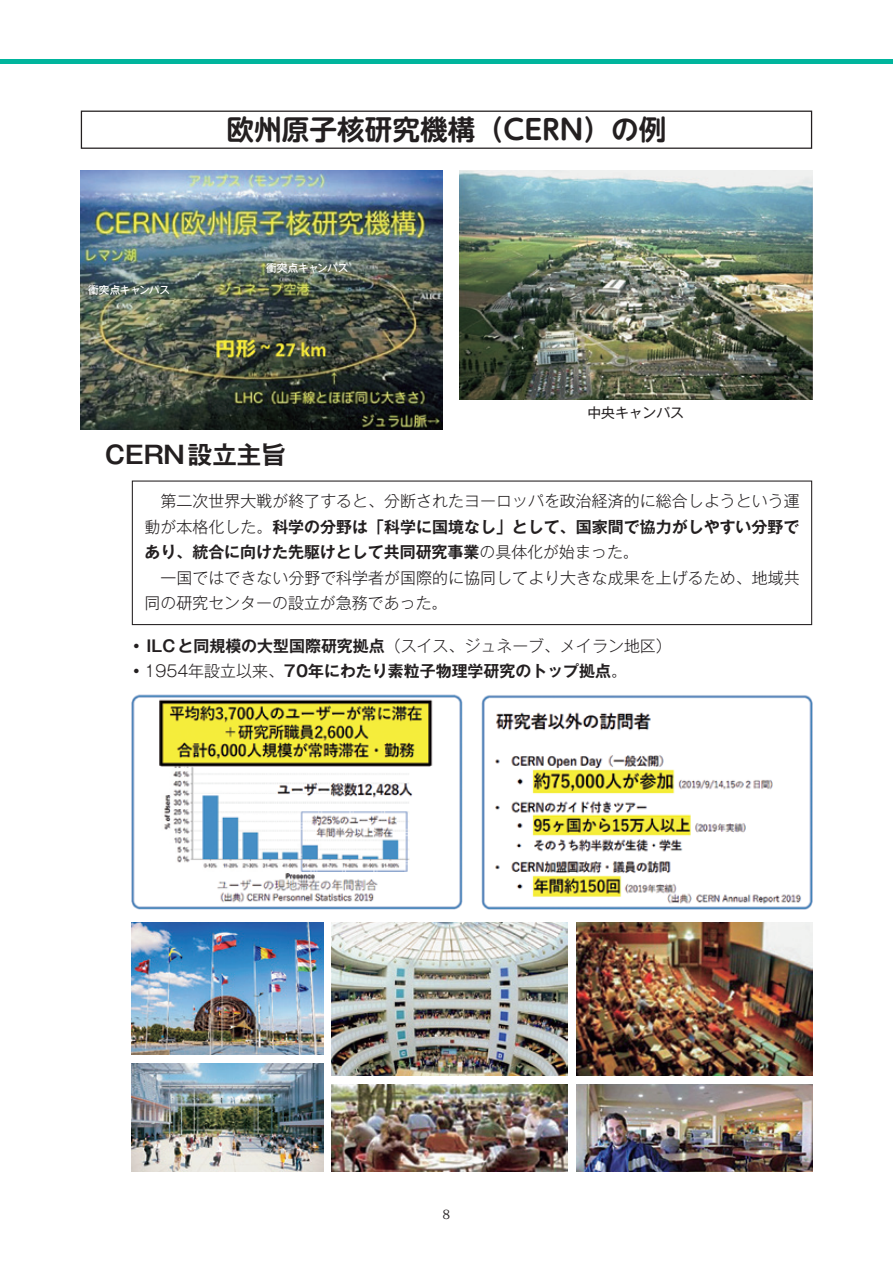
<style>
.page{position:relative;width:893px;height:1263px;background:#fff}
.page>*{position:absolute;margin:0;border:0;box-sizing:border-box;transform-origin:0 0}
.t1{font:700 27.6px "UD Shin M Go Pr 6 N De";color:#231f20}
.小見出し{font:700 24.45px "Gothic MB101 Pro De";color:#231f20}
.本文{font:300 15.9px/25.5px "Gothic MB101 Pr 6 N";color:#231f20;text-align:justify}
.本文-2{font:700 15.9px "Gothic MB101 Pr 6 N De";color:#231f20}
.キャプション{font:13.8px "Gothic MB101 Pr 6 N";color:#231f20}
.t2{font:12.75px "Koz Min Pro";color:#231f20}
.t3{font:500 10.65px "Gothic MB101 Pr 6 N";letter-spacing:-.045em;color:#fff}
.s1{font-family:"Gothic MB101 Pr 6 N De";font-weight:700}
.s2{font-family:"Gothic MB101 Pr 6 N";font-weight:300}
</style>
<div class="page">
<div style="left:81px;top:111px;width:731px;height:38px;border:1px solid #231f20"></div>
<img style="left:81px;top:170px;width:361px;height:259px">
<img style="left:459px;top:170px;width:353px;height:230px">
<img style="left:132px;top:694px;width:680px;height:216px">
<img style="left:132px;top:923px;width:191px;height:131px">
<img style="left:332px;top:923px;width:236px;height:153px">
<img style="left:576px;top:923px;width:236px;height:153px">
<img style="left:132px;top:1063px;width:191px;height:108px">
<img style="left:332px;top:1084px;width:236px;height:87px">
<img style="left:576px;top:1084px;width:236px;height:87px">
<div style="left:132px;top:480px;width:680px;height:145px;border:1px solid #231f20"></div>
<hr style="left:0;top:60px;width:893px;height:4px;background:#00b59d">
<p class="t1" style="left:227px;top:106px;width:441px">欧州原子核研究機構（CERN）の例</p>
<p class="t3" style="left:88px;top:281px;width:84px">衝突点キャンパス</p>
<p class="t3" style="left:266px;top:259px;width:84px">衝突点キャンパス</p>
<p class="キャプション" style="left:587px;top:402px;width:98px">中央キャンパス</p>
<p class="小見出し" style="left:105px;top:434px;width:182px">CERN設立主旨</p>
<p class="本文" style="left:145px;top:487px;width:656px">　第二次世界大戦が終了すると、分断されたヨーロッパを政治経済的に総合しようという運動が本格化した。<span class="s1">科学の分野は「科学に国境なし」として、国家間で協力がしやすい分野であり、統合に向けた先駆けとして共同研究事業</span>の具体化が始まった。</p>
<p class="本文" style="left:145px;top:564px;width:656px">　一国ではできない分野で科学者が国際的に協同してより大きな成果を上げるため、地域共同の研究センターの設立が急務であった。</p>
<p class="本文" style="left:129px;top:632px;width:545px">・<span class="s1">ILCと同規模の大型国際研究拠点</span>（スイス、ジュネーブ、メイラン地区）</p>
<p class="本文-2" style="left:129px;top:658px;width:500px"><span class="s2">・1954年設立以来、</span>70年にわたり素粒子物理学研究のトップ拠点<span class="s2">。</span></p>
<p class="t2" style="left:443px;top:1205px;width:9px">8</p>
</div>
